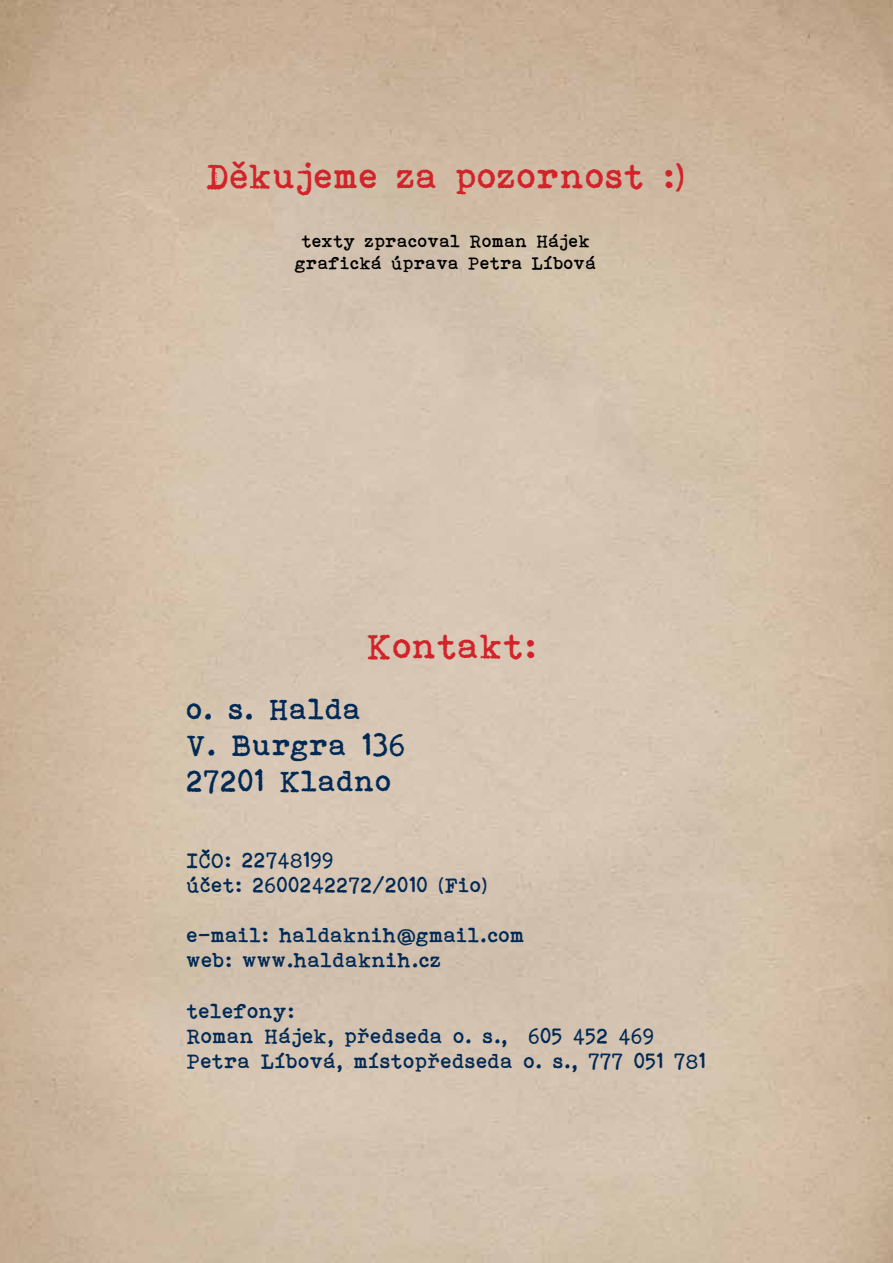
<style>
.page{position:relative;width:893px;height:1263px;background:#fff}
.page>*{position:absolute;margin:0;border:0;box-sizing:border-box;transform-origin:0 0}
.t1{font:36px "Bohemian typewriter";color:#d2232a}
.t2{font:30px/36px "Bohemian typewriter";color:#002956}
.t3{font:21px/25.2px "Bohemian typewriter";color:#002956}
.t4{font:18px/21.6px "Bohemian typewriter";color:#000;text-align:center}
</style>
<div class="page">
<h1 class="t1" style="left:207px;top:155px;width:481px">Děkujeme za pozornost :)</h1>
<p class="t4" style="left:296px;top:230px;width:303px">texty zpracoval Roman Hájek grafická úprava Petra Líbová</p>
<h1 class="t1" style="left:368px;top:625px;width:171px">Kontakt:</h1>
<h2 class="t2" style="left:187px;top:690px;width:221px">o. s. Halda<br>V. Burgra 136<br>27201 Kladno</h2>
<p class="t3" style="left:187px;top:847px;width:303px">IČO: 22748199<br>účet: 2600242272/2010 (Fio)</p>
<p class="t3" style="left:187px;top:922px;width:340px">e-mail: haldaknih@gmail.com web: www.haldaknih.cz</p>
<p class="t3" style="left:187px;top:998px;width:521px">telefony:<br>Roman Hájek, předseda o. s., 605 452 469<br>Petra Líbová, místopředseda o. s., 777 051 781</p>
</div>
